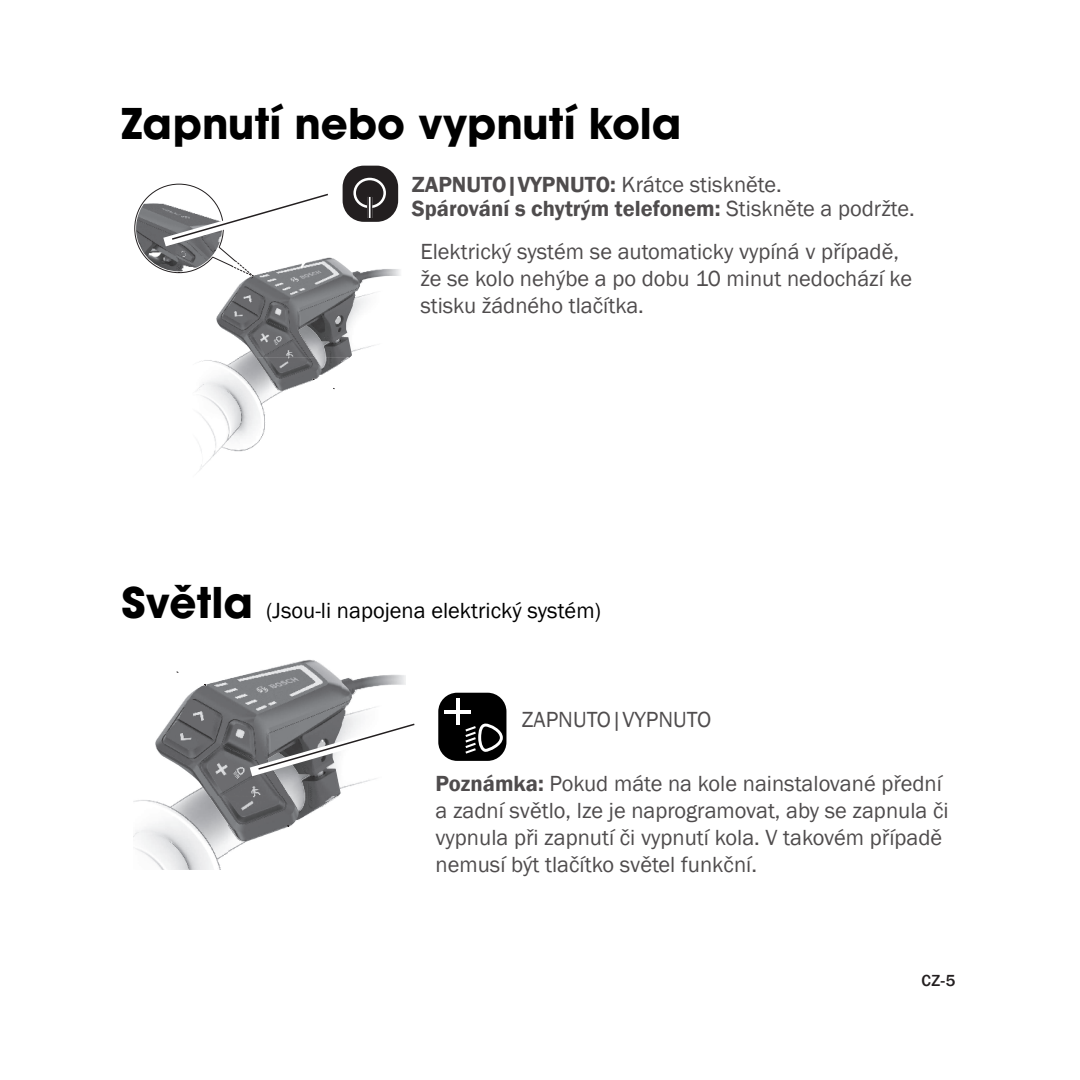
<style>
.page{position:relative;width:1080px;height:1080px;background:#fff}
.page>*{position:absolute;margin:0;border:0;box-sizing:border-box;transform-origin:0 0}
.Section_Head{font:700 42px "ITC Avant Garde Pro";color:#000}
.t1{font:22.5px/27px "Franklin Gothic";color:#4f4c4d}
.t2{font:600 22.5px/24px "Franklin Gothic";color:#4f4c4d}
.Section_Head-2{font:22.5px "Franklin Gothic";color:#000}
.t3{font:500 16.5px "Franklin Gothic LT Pro";color:#231f20}
.s1{font-weight:400}
.s2{font-family:"ITC Avant Garde Pro";font-weight:700;font-size:42px}
.s3{font-weight:600}
</style>
<div class="page">
<img style="left:202px;top:358px;width:68px;height:109px">
<img style="left:353px;top:292px;width:22px;height:60px">
<img style="left:197px;top:361px;width:5px;height:110px">
<img style="left:270px;top:390px;width:16px;height:9px">
<img style="left:216px;top:281px;width:137px;height:77px">
<img style="left:353px;top:281px;width:10px;height:10px">
<img style="left:353px;top:291px;width:5px;height:15px">
<img style="left:255px;top:357px;width:95px;height:33px">
<svg style="left:305px;top:374px;width:45px;height:16px"></svg>
<div style="left:344px;top:167px;width:53px;height:54px;background:#231f20;border-radius:20px"></div>
<div style="left:343px;top:166px;width:55px;height:56px;border:2px solid #231f20;border-radius:20px"></div>
<div style="left:353px;top:178px;width:33px;height:30px;border:3px solid #fff;border-radius:50%"></div>
<svg style="left:134px;top:179px;width:267px;height:102px"></svg>
<hr style="left:367px;top:197px;width:2px;height:21px;background:#231f20">
<img style="left:135px;top:796px;width:93px;height:74px">
<img style="left:338px;top:707px;width:38px;height:90px">
<img style="left:228px;top:841px;width:20px;height:11px">
<img style="left:155px;top:660px;width:187px;height:136px">
<img style="left:342px;top:675px;width:64px;height:30px">
<img style="left:342px;top:705px;width:6px;height:11px">
<img style="left:209px;top:796px;width:129px;height:45px">
<svg style="left:284px;top:823px;width:6px;height:4px"></svg>
<svg style="left:204px;top:684px;width:5px;height:4px"></svg>
<svg style="left:240px;top:716px;width:175px;height:67px"></svg>
<div style="left:438px;top:693px;width:68px;height:68px;background:#000;border-radius:19px"></div>
<hr style="left:444px;top:710px;width:27px;height:4px;background:#fff">
<hr style="left:456px;top:699px;width:3px;height:26px;background:#fff">
<svg style="left:465px;top:723px;width:39px;height:32px"></svg>
<p class="Section_Head" style="left:122px;top:96px;width:561px">Zapnutí nebo vypnutí kola</p>
<p class="t2" style="left:412px;top:173px;width:505px">ZAPNUTO|VYPNUTO: <span class="s1">Krátce stiskněte.<br></span>Spárování s chytrým telefonem: <span class="s1">Stiskněte a podržte.</span></p>
<p class="t1" style="left:420px;top:239px;width:493px">Elektrický systém se automaticky vypíná v případě, že se kolo nehýbe a po dobu 10 minut nedochází ke stisku žádného tlačítka.</p>
<p class="Section_Head-2" style="left:122px;top:597px;width:481px"><span class="s2">Světla</span> (Jsou-li napojena elektrický systém)</p>
<p class="t1" style="left:522px;top:707px;width:191px">ZAPNUTO|VYPNUTO</p>
<p class="t1" style="left:436px;top:770px;width:515px"><span class="s3">Poznámka:</span> Pokud máte na kole nainstalované přední a zadní světlo, lze je naprogramovat, aby se zapnula či vypnula při zapnutí či vypnutí kola. V takovém případě nemusí být tlačítko světel funkční.</p>
<p class="t3" style="left:922px;top:972px;width:35px">CZ-5</p>
</div>
